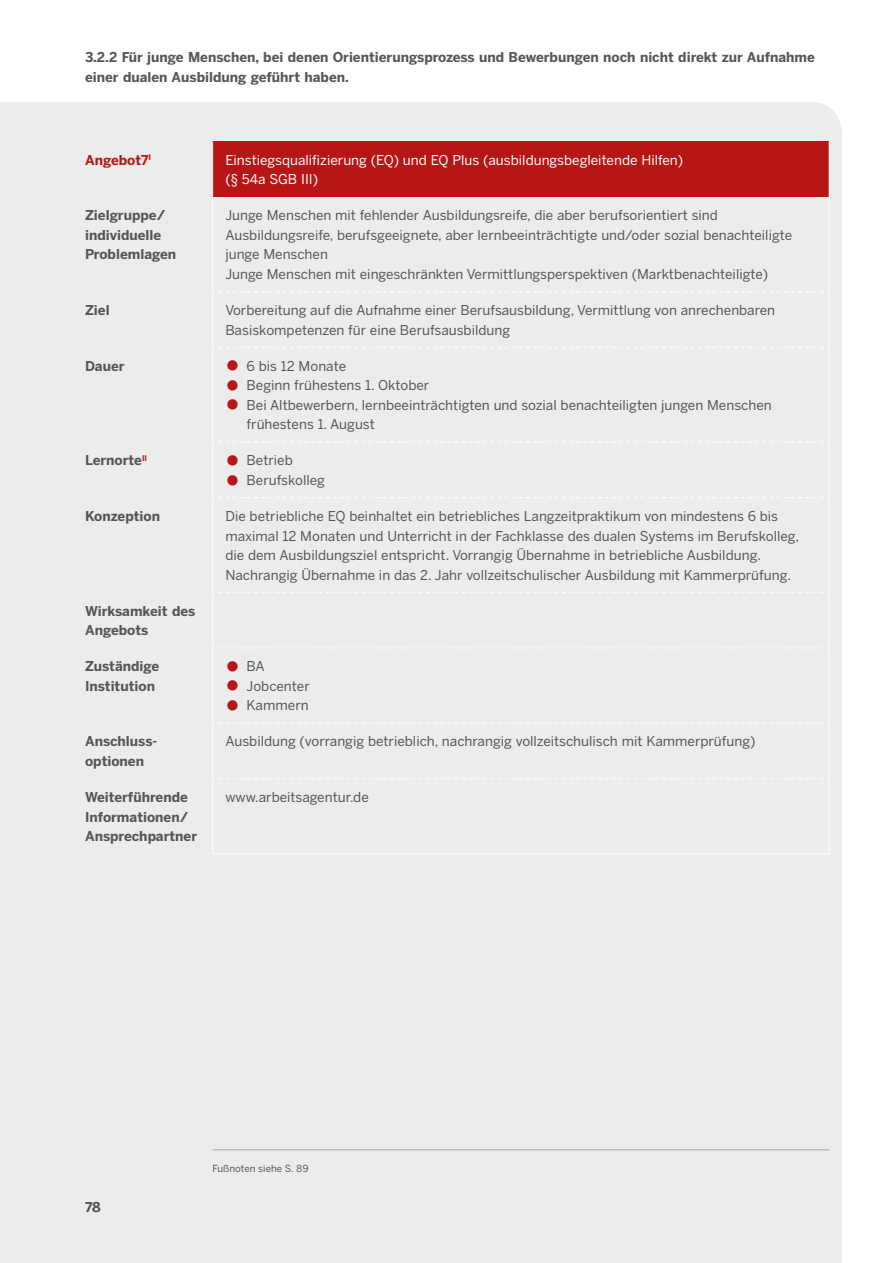
<style>
.page{position:relative;width:893px;height:1263px;background:#fff}
.page>*{position:absolute;margin:0;border:0;box-sizing:border-box;transform-origin:0 0}
.t1{font:13.5px/19.5px "Benton Sans";color:#565656}
.t2{font:700 13.5px/19.5px "Benton Sans";color:#565656}
.t3{font:13.5px/19.5px "Benton Sans";color:#fdfdfd}
.t4{font:700 13.5px "Benton Sans";color:#b61716}
.t5{font:9.75px "Benton Sans";color:#565656}
.s1{font-family:"Georgia";font-weight:700;font-size:23.7px;color:#b61716}
</style>
<div class="page">
<div style="left:0;top:102px;width:842px;height:1161px;background:#ececed"></div>
<div style="left:213px;top:141px;width:616px;height:56px;background:#b61716"></div>
<div style="left:85px;top:197px;width:744px;height:657px;background:#ececed"></div>
<hr style="left:212px;top:141px;width:1px;height:56px;background:#fff">
<hr style="left:829px;top:141px;width:1px;height:56px;background:#fff">
<hr style="left:212px;top:197px;width:1px;height:95px;background:#fff">
<hr style="left:829px;top:197px;width:1px;height:95px;background:#fff">
<hr style="left:212px;top:292px;width:1px;height:55px;background:#fff">
<hr style="left:829px;top:292px;width:1px;height:55px;background:#fff">
<hr style="left:212px;top:347px;width:1px;height:95px;background:#fff">
<hr style="left:829px;top:347px;width:1px;height:95px;background:#fff">
<hr style="left:212px;top:442px;width:1px;height:56px;background:#fff">
<hr style="left:829px;top:442px;width:1px;height:56px;background:#fff">
<hr style="left:212px;top:498px;width:1px;height:94px;background:#fff">
<hr style="left:829px;top:498px;width:1px;height:94px;background:#fff">
<hr style="left:212px;top:592px;width:1px;height:56px;background:#fff">
<hr style="left:829px;top:592px;width:1px;height:56px;background:#fff">
<hr style="left:212px;top:648px;width:1px;height:75px;background:#fff">
<hr style="left:829px;top:648px;width:1px;height:75px;background:#fff">
<hr style="left:212px;top:723px;width:1px;height:56px;background:#fff">
<hr style="left:829px;top:723px;width:1px;height:56px;background:#fff">
<hr style="left:212px;top:779px;width:1px;height:74px;background:#fff">
<hr style="left:829px;top:779px;width:1px;height:74px;background:#fff">
<svg style="left:213px;top:291px;width:616px;height:1px"></svg>
<svg style="left:213px;top:347px;width:616px;height:1px"></svg>
<svg style="left:213px;top:441px;width:616px;height:1px"></svg>
<svg style="left:213px;top:497px;width:616px;height:1px"></svg>
<svg style="left:213px;top:592px;width:616px;height:1px"></svg>
<svg style="left:213px;top:647px;width:616px;height:1px"></svg>
<svg style="left:213px;top:723px;width:616px;height:1px"></svg>
<svg style="left:213px;top:778px;width:616px;height:1px"></svg>
<hr style="left:212px;top:853px;width:618px;height:1px;background:#fff">
<div style="left:213px;top:1150px;width:616px;height:22px;background:#ececed"></div>
<hr style="left:213px;top:1149px;width:616px;height:1px;background:#bbbcbd">
<p class="t2" style="left:85px;top:47px;width:731px">3.2.2 Für junge Menschen, bei denen Orientierungsprozess und Bewerbungen noch nicht direkt zur Aufnahme einer dualen Ausbildung geführt haben.</p>
<p class="t4" style="left:85px;top:151px;width:68px">Angebot7<sup>I</sup></p>
<p class="t3" style="left:225px;top:150px;width:459px">Einstiegsqualifizierung (EQ) und EQ Plus (ausbildungsbegleitende Hilfen) (§ 54a SGB III)</p>
<p class="t2" style="left:85px;top:206px;width:93px">Zielgruppe/ individuelle<br>Problemlagen</p>
<p class="t1" style="left:225px;top:206px;width:568px">Junge Menschen mit fehlender Ausbildungsreife, die aber berufsorientiert sind Ausbildungsreife, berufsgeeignete, aber lernbeeinträchtigte und/oder sozial benachteiligte junge Menschen<br>Junge Menschen mit eingeschränkten Vermittlungsperspektiven (Marktbenachteiligte)</p>
<p class="t2" style="left:85px;top:301px;width:26px">Ziel</p>
<p class="t1" style="left:225px;top:300px;width:551px">Vorbereitung auf die Aufnahme einer Berufsausbildung, Vermittlung von anrechenbaren<br>Basiskompetenzen für eine Berufsausbildung</p>
<p class="t2" style="left:85px;top:356px;width:41px">Dauer</p>
<p class="t1" style="left:225px;top:356px;width:122px"><span class="s1">●</span> 6 bis 12 Monate</p>
<p class="t1" style="left:225px;top:376px;width:205px"><span class="s1">●</span> Beginn frühestens 1. Oktober</p>
<p class="t1" style="left:247px;top:395px;width:527px;text-indent:-21px"><span class="s1">●</span> Bei Altbewerbern, lernbeeinträchtigten und sozial benachteiligten jungen Menschen frühestens 1. August</p>
<p class="t2" style="left:85px;top:451px;width:64px">Lernorte<sup>II</sup></p>
<p class="t1" style="left:225px;top:451px;width:69px"><span class="s1">●</span> Betrieb</p>
<p class="t1" style="left:225px;top:470px;width:101px"><span class="s1">●</span> Berufskolleg</p>
<p class="t2" style="left:85px;top:506px;width:77px">Konzeption</p>
<p class="t1" style="left:225px;top:506px;width:575px">Die betriebliche EQ beinhaltet ein betriebliches Langzeitpraktikum von mindestens 6 bis maximal 12 Monaten und Unterricht in der Fachklasse des dualen Systems im Berufskolleg, die dem Ausbildungsziel entspricht. Vorrangig Übernahme in betriebliche Ausbildung.<br>Nachrangig Übernahme in das 2. Jahr vollzeitschulischer Ausbildung mit Kammerprüfung.</p>
<p class="t2" style="left:85px;top:601px;width:112px">Wirksamkeit des<br>Angebots</p>
<p class="t2" style="left:85px;top:657px;width:76px">Zuständige<br>Institution</p>
<p class="t1" style="left:225px;top:657px;width:41px"><span class="s1">●</span> BA</p>
<p class="t1" style="left:225px;top:676px;width:86px"><span class="s1">●</span> Jobcenter</p>
<p class="t1" style="left:225px;top:696px;width:85px"><span class="s1">●</span> Kammern</p>
<p class="t2" style="left:85px;top:732px;width:73px">Anschluss&shy;optionen</p>
<p class="t1" style="left:225px;top:732px;width:532px">Ausbildung (vorrangig betrieblich, nachrangig vollzeitschulisch mit Kammerprüfung)</p>
<p class="t2" style="left:85px;top:788px;width:114px">Weiterführende<br>Informationen/<br>Ansprechpartner</p>
<p class="t1" style="left:225px;top:787px;width:145px">www.arbeitsagentur.de</p>
<p class="t2" style="left:85px;top:1197px;width:17px">78</p>
<p class="t5" style="left:213px;top:1163px;width:98px">Fußnoten siehe S. 89</p>
</div>
